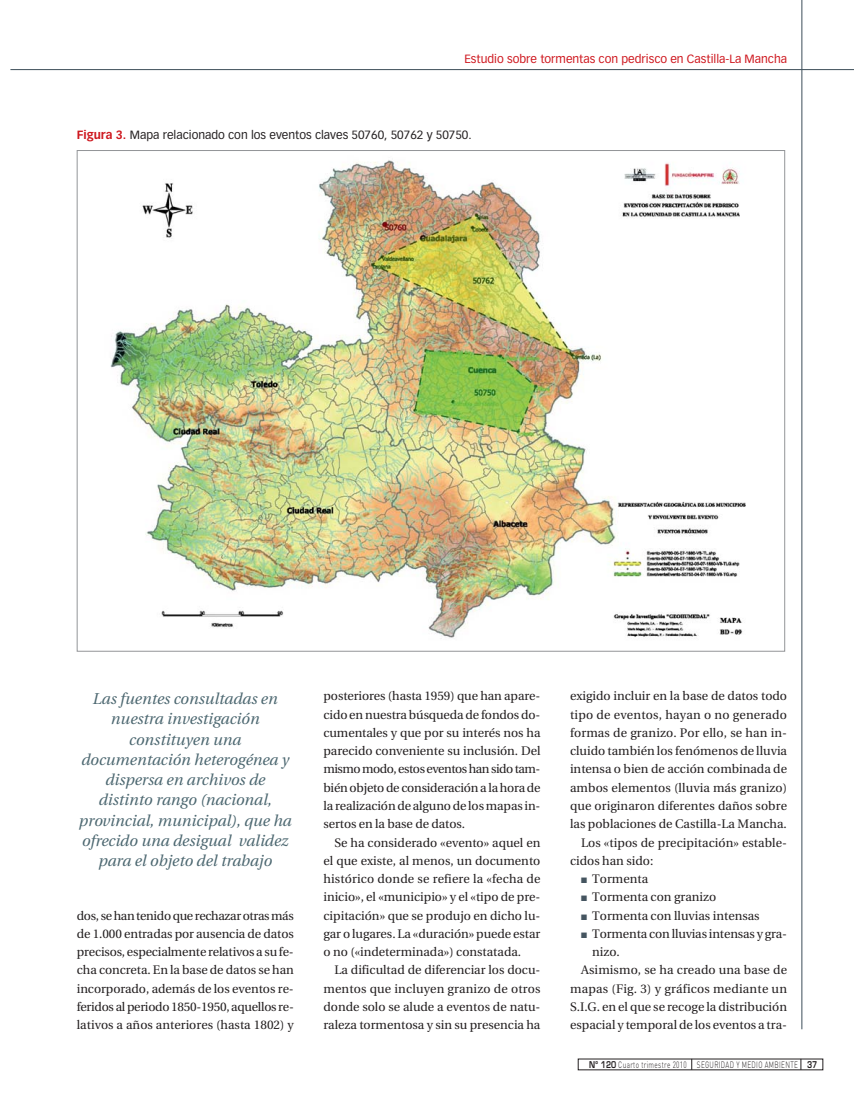
<style>
.page{position:relative;width:864px;height:1099px;background:#fff}
.page>*{position:absolute;margin:0;border:0;box-sizing:border-box;transform-origin:0 0}
.t1{font:italic 15.6px/20.2px "Utopia";color:#4d6871;text-align:center}
.t2{font:12.45px/18.3px "Utopia";color:#231f20;text-align:justify}
.t3{font:12.45px "Utopia";letter-spacing:.02em;color:#231f20}
.t4{font:11.7px "Vectora LT";color:#231f20}
.t5{font:11.7px "Vectora LT";color:#ce171e}
.t6{font:300 9.15px "DIN";letter-spacing:.05em;color:#231f20;scale:.7 1}
.s1{font-weight:700;color:#ce171e}
.s2{color:#455560}
.s3{font-family:"Eurostile";font-weight:600}
</style>
<div class="page">
<hr style="left:10px;top:69px;width:844px;height:1px;background:#455560">
<hr style="left:801px;top:1px;width:1px;height:1028px;background:#455560">
<img style="left:110px;top:160px;width:636px;height:478px">
<p class="t5" style="left:464px;top:53px;width:324px">Estudio sobre tormentas con pedrisco en Castilla-La Mancha</p>
<p class="t4" style="left:77px;top:130px;width:396px"><span class="s1">Figura 3.</span> Mapa relacionado con los eventos claves 50760, 50762 y 50750.</p>
<p class="t1" style="left:79px;top:690px;width:214px">Las fuentes consultadas en nuestra investigación constituyen una documentación heterogénea y dispersa en archivos de distinto rango (nacional, provincial, municipal), que ha ofrecido una desigual validez para el objeto del trabajo</p>
<p class="t2" style="left:77px;top:907px;width:219px">dos, se han tenido que rechazar otras más de 1.000 entradas por ausencia de datos precisos, especialmente relativos a su fe&shy;cha concreta. En la base de datos se han incorporado, además de los eventos re&shy;feridos al periodo 1850-1950, aquellos re&shy;lativos a años anteriores (hasta 1802) y</p>
<p class="t2" style="left:323px;top:688px;width:219px">posteriores (hasta 1959) que han apare&shy;cido en nuestra búsqueda de fondos do&shy;cumentales y que por su interés nos ha parecido conveniente su inclusión. Del mismo modo, estos eventos han sido tam&shy;bién objeto de consideración a la hora de la realización de alguno de los mapas in&shy;sertos en la base de datos.</p>
<p class="t2" style="left:323px;top:834px;width:219px;text-indent:11px">Se ha considerado «evento» aquel en el que existe, al menos, un documento histórico donde se refiere la «fecha de inicio», el «municipio» y el «tipo de pre&shy;cipitación» que se produjo en dicho lu&shy;gar o lugares. La «duración» puede estar o no («indeterminada») constatada.</p>
<p class="t2" style="left:323px;top:962px;width:219px;text-indent:11px">La dificultad de diferenciar los docu&shy;mentos que incluyen granizo de otros donde solo se alude a eventos de natu&shy;raleza tormentosa y sin su presencia ha</p>
<p class="t2" style="left:570px;top:688px;width:219px">exigido incluir en la base de datos todo</p>
<p class="t3" style="left:570px;top:709px;width:219px">tipo de eventos, hayan o no generado</p>
<p class="t2" style="left:570px;top:724px;width:219px">formas de granizo. Por ello, se han in-</p>
<p class="t2" style="left:570px;top:743px;width:219px">cluido también los fenómenos de lluvia</p>
<p class="t2" style="left:570px;top:761px;width:219px">intensa o bien de acción combinada de</p>
<p class="t2" style="left:570px;top:779px;width:219px">ambos elementos (lluvia más granizo)</p>
<p class="t2" style="left:570px;top:797px;width:219px">que originaron diferentes daños sobre</p>
<p class="t2" style="left:570px;top:816px;width:218px">las poblaciones de Castilla-La Mancha.</p>
<p class="t2" style="left:581px;top:834px;width:207px">Los «tipos de precipitación» estable-</p>
<p class="t2" style="left:570px;top:852px;width:85px">cidos han sido:</p>
<p class="t2" style="left:581px;top:871px;width:69px"><span class="s2">■</span> Tormenta</p>
<p class="t2" style="left:581px;top:889px;width:137px"><span class="s2">■</span> Tormenta con granizo</p>
<p class="t2" style="left:581px;top:907px;width:180px"><span class="s2">■</span> Tormenta con lluvias intensas</p>
<p class="t2" style="left:581px;top:925px;width:207px"><span class="s2">■</span> Tormenta con lluvias intensas y gra-</p>
<p class="t2" style="left:592px;top:944px;width:29px">nizo.</p>
<p class="t2" style="left:581px;top:962px;width:207px">Asimismo, se ha creado una base de</p>
<p class="t2" style="left:570px;top:980px;width:219px">mapas (Fig. 3) y gráficos mediante un</p>
<p class="t2" style="left:570px;top:998px;width:219px">S.I.G. en el que se recoge la distribución</p>
<p class="t2" style="left:570px;top:1017px;width:219px">espacial y temporal de los eventos a tra-</p>
<p class="t6" style="left:589px;top:1060px;width:327px"><span class="s3">Nº 120</span> Cuarto trimestre 2010 SEGURIDAD Y MEDIO AMBIENTE <span class="s3">37</span></p>
</div>
